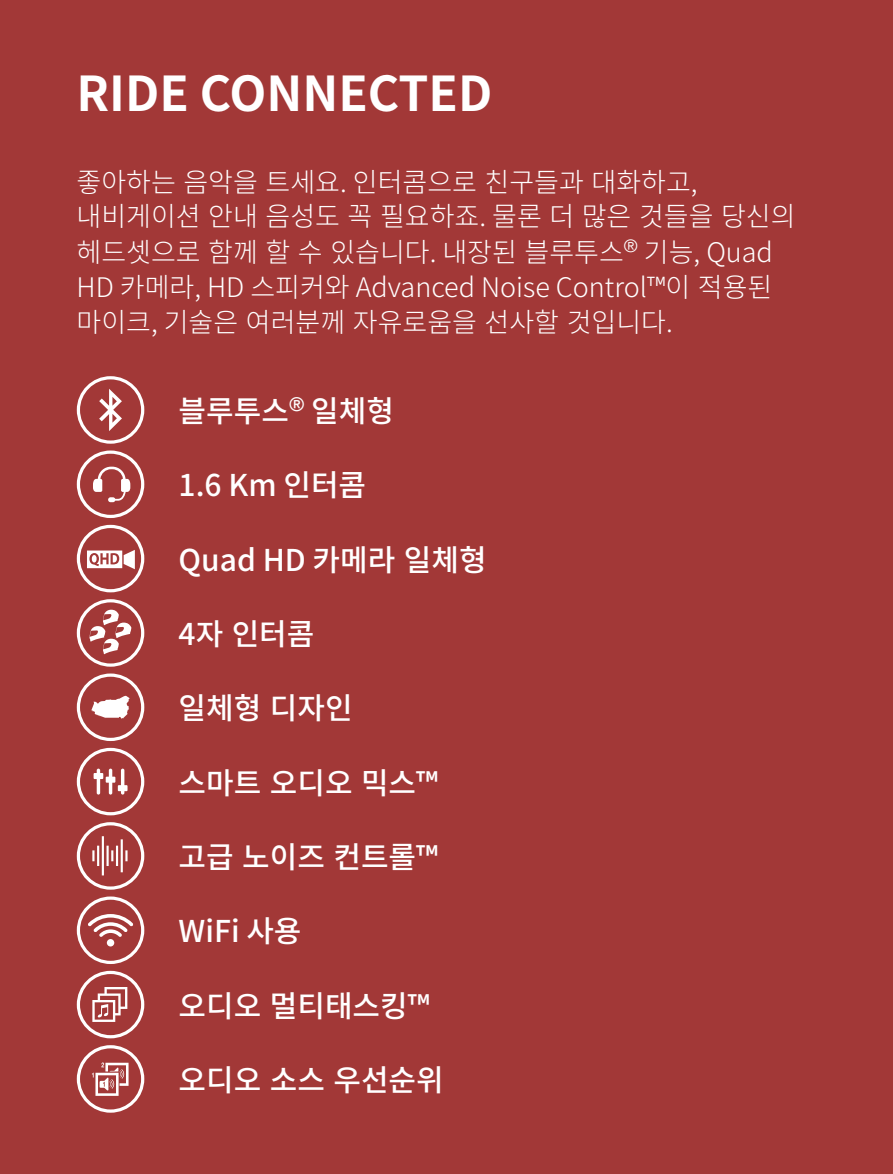
<style>
.page{position:relative;width:893px;height:1174px;background:#a23837}
.page>*{position:absolute;margin:0;border:0;box-sizing:border-box;transform-origin:0 0}
.t1{font:700 48px "Source Han Sans KR";color:#fff}
.t2{font:500 30px "Source Han Sans KR";color:#fff}
.t3{font:300 27px/35.1px "Source Han Sans KR";color:#fff}
</style>
<div class="page">
<svg style="left:77px;top:376px;width:67px;height:68px"></svg>
<svg style="left:77px;top:450px;width:67px;height:68px"></svg>
<svg style="left:77px;top:525px;width:67px;height:67px"></svg>
<svg style="left:77px;top:599px;width:67px;height:67px"></svg>
<svg style="left:77px;top:673px;width:67px;height:68px"></svg>
<svg style="left:77px;top:748px;width:67px;height:67px"></svg>
<svg style="left:77px;top:822px;width:67px;height:67px"></svg>
<svg style="left:77px;top:896px;width:67px;height:68px"></svg>
<div style="left:107px;top:939px;width:7px;height:7px;background:#fff;border-radius:50%"></div>
<svg style="left:77px;top:970px;width:67px;height:68px"></svg>
<svg style="left:77px;top:1045px;width:67px;height:67px"></svg>
<h1 class="t1" style="left:77px;top:66px;width:417px">RIDE CONNECTED</h1>
<p class="t3" style="left:77px;top:165px;width:721px">좋아하는 음악을 트세요. 인터콤으로 친구들과 대화하고, 내비게이션 안내 음성도 꼭 필요하죠. 물론 더 많은 것들을 당신의 헤드셋으로 함께 할 수 있습니다. 내장된 블루투스<sup>®</sup> 기능, Quad HD 카메라, HD 스피커와 Advanced Noise Control™이 적용된 마이크, 기술은 여러분께 자유로움을 선사할 것입니다.</p>
<p class="t2" style="left:179px;top:394px;width:217px">블루투스<sup>®</sup> 일체형</p>
<p class="t2" style="left:179px;top:468px;width:189px">1.6 Km 인터콤</p>
<p class="t2" style="left:179px;top:542px;width:310px">Quad HD 카메라 일체형</p>
<p class="t2" style="left:179px;top:617px;width:137px">4자 인터콤</p>
<p class="t2" style="left:179px;top:691px;width:176px">일체형 디자인</p>
<p class="t2" style="left:179px;top:765px;width:261px">스마트 오디오 믹스™</p>
<p class="t2" style="left:179px;top:840px;width:261px">고급 노이즈 컨트롤™</p>
<p class="t2" style="left:179px;top:914px;width:124px">WiFi 사용</p>
<p class="t2" style="left:179px;top:988px;width:253px">오디오 멀티태스킹™</p>
<p class="t2" style="left:179px;top:1063px;width:267px">오디오 소스 우선순위</p>
</div>
